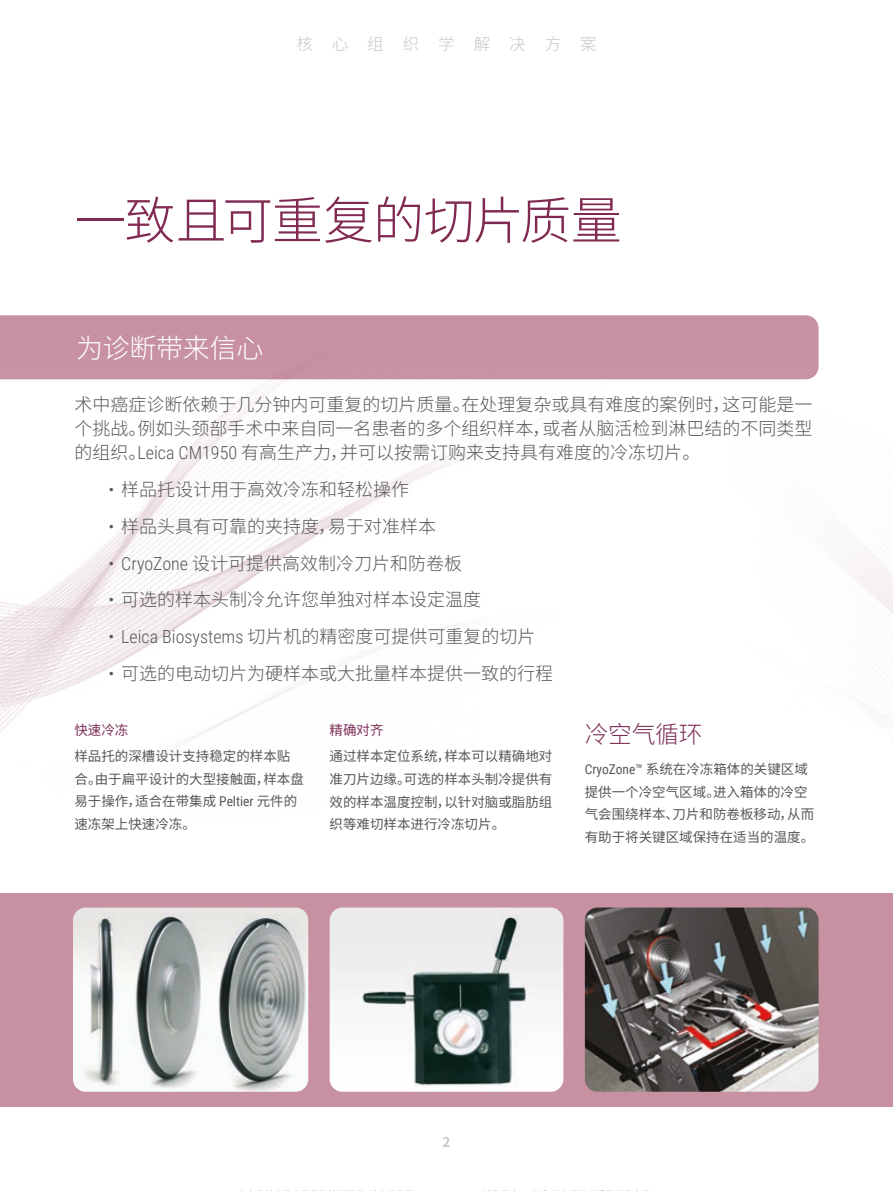
<style>
.page{position:relative;width:893px;height:1191px;background:#fff}
.page>*{position:absolute;margin:0;border:0;box-sizing:border-box;transform-origin:0 0}
.t1{font:300 51px "Noto Sans CJ Ksc";letter-spacing:-.02em;color:#812a51}
.t2{font:300 27px "Noto Sans CJ Ksc";letter-spacing:-.01em;color:#fff}
.t3{font:300 24px "Noto Sans CJ Ksc";letter-spacing:-.01em;color:#7c2c56}
.t4{font:300 18px/24px "Noto Sans CJ Ksc";color:#575756;text-align:justify}
.t5{font:300 18px "Roboto Condensed";color:#575756}
.t6{font:300 16.5px "Noto Sans CJ Ksc";letter-spacing:1.15em;color:#c7c7c6}
.t7{font:13.5px/22.5px "Noto Sans CJ Ksc";color:#575756}
.t8{font:13.5px "Noto Sans CJ Ksc";color:#7c2c56}
.t9{font:700 13.5px "Noto Sans CJ Ksc";color:#c7c7c6}
.s1{font-family:"Roboto Condensed"}
.s2{font-family:"Noto Sans CJ Ksc"}
</style>
<div class="page">
<img style="left:0;top:315px;width:893px;height:434px">
<div style="left:0;top:893px;width:893px;height:213px;background:#c791a2"></div>
<img style="left:73px;top:907px;width:235px;height:184px">
<img style="left:330px;top:907px;width:233px;height:184px">
<img style="left:585px;top:907px;width:233px;height:184px">
<p class="t6" style="left:296px;top:35px;width:302px">核心组织学解决方案</p>
<h1 class="t1" style="left:74px;top:192px;width:549px">一致且可重复的切片质量</h1>
<h2 class="t2" style="left:76px;top:333px;width:189px">为诊断带来信心</h2>
<p class="t4" style="left:74px;top:393px;width:739px">术中癌症诊断依赖于几分钟内可重复的切片质量。在处理复杂或具有难度的案例时，这可能是一个挑战。例如头颈部手术中来自同一名患者的多个组织样本，或者从脑活检到淋巴结的不同类型的组织。<span class="s1">Leica CM1950</span> 有高生产力，并可以按需订购来支持具有难度的冷冻切片。</p>
<p class="t4" style="left:108px;top:478px;width:302px"><span class="s1">•</span> 样品托设计用于高效冷冻和轻松操作</p>
<p class="t4" style="left:108px;top:514px;width:329px"><span class="s1">•</span> 样品头具有可靠的夹持度，易于对准样本</p>
<p class="t4" style="left:108px;top:551px;width:355px"><span class="s1">• CryoZone</span> 设计可提供高效制冷刀片和防卷板</p>
<p class="t4" style="left:108px;top:588px;width:374px"><span class="s1">•</span> 可选的样本头制冷允许您单独对样本设定温度</p>
<p class="t5" style="left:108px;top:624px;width:428px">• Leica Biosystems <span class="s2">切片机的精密度可提供可重复的切片</span></p>
<p class="t4" style="left:108px;top:661px;width:446px"><span class="s1">•</span> 可选的电动切片为硬样本或大批量样本提供一致的行程</p>
<p class="t8" style="left:74px;top:722px;width:56px">快速冷冻</p>
<p class="t7" style="left:74px;top:745px;width:231px">样品托的深槽设计支持稳定的样本贴合。由于扁平设计的大型接触面，样本盘易于操作，适合在带集成 <span class="s1">Peltier</span> 元件的速冻架上快速冷冻。</p>
<p class="t8" style="left:330px;top:722px;width:55px">精确对齐</p>
<p class="t7" style="left:330px;top:745px;width:224px;text-align:justify">通过样本定位系统，样本可以精确地对准刀片边缘。可选的样本头制冷提供有效的样本温度控制，以针对脑或脂肪组织等难切样本进行冷冻切片。</p>
<h3 class="t3" style="left:585px;top:720px;width:119px">冷空气循环</h3>
<p class="t7" style="left:585px;top:758px;width:231px"><span class="s1">CryoZone™</span> 系统在冷冻箱体的关键区域提供一个冷空气区域。进入箱体的冷空气会围绕样本、刀片和防卷板移动，从而有助于将关键区域保持在适当的温度。</p>
<p class="t9" style="left:442px;top:1134px;width:9px">2</p>
</div>
